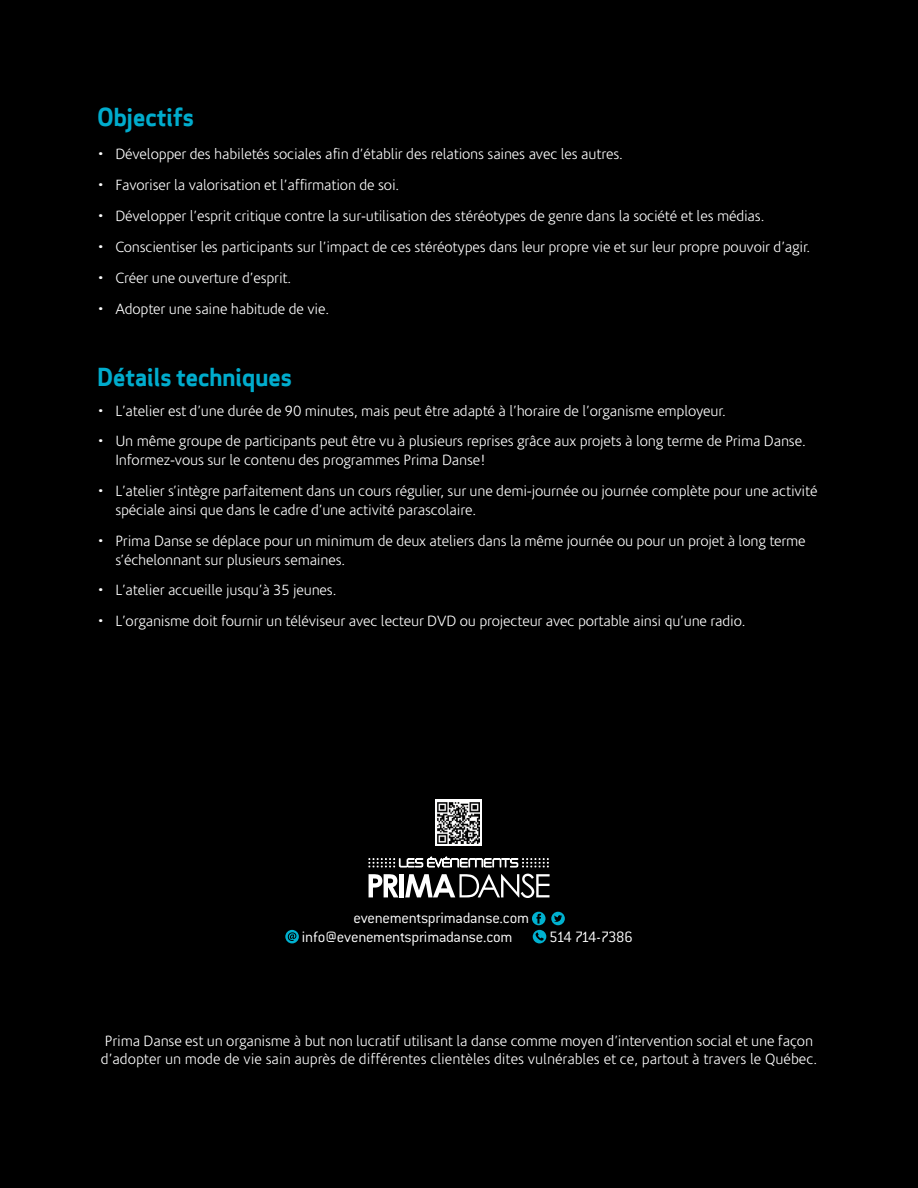
<style>
.page{position:relative;width:918px;height:1188px;background:#000}
.page>*{position:absolute;margin:0;border:0;box-sizing:border-box;transform-origin:0 0}
.t1{font:24.3px "Apex Sans Bold ST";letter-spacing:-.025em;color:#00accd}
.t2{font:300 16.5px/18.1px "Conduit ITC";letter-spacing:-.02em;color:#fff}
.t3{font:300 16.5px "Conduit ITC";letter-spacing:-.065em;color:#fff}
.t4{font:300 15px/19.5px "Corisande";letter-spacing:-.01em;color:#fff}
</style>
<div class="page">
<svg style="left:369px;top:874px;width:29px;height:23px"></svg>
<hr style="left:400px;top:874px;width:4px;height:23px;background:#fff">
<svg style="left:405px;top:874px;width:145px;height:24px"></svg>
<svg style="left:368px;top:856px;width:181px;height:12px"></svg>
<div style="left:532px;top:912px;width:14px;height:13px;background:#00b1d0;border-radius:50%"></div>
<svg style="left:536px;top:914px;width:5px;height:10px"></svg>
<div style="left:551px;top:912px;width:14px;height:13px;background:#00b1d0;border-radius:50%"></div>
<svg style="left:554px;top:915px;width:8px;height:7px"></svg>
<svg style="left:285px;top:930px;width:14px;height:13px"></svg>
<svg style="left:288px;top:932px;width:8px;height:9px"></svg>
<svg style="left:533px;top:930px;width:13px;height:13px"></svg>
<svg style="left:536px;top:932px;width:8px;height:9px"></svg>
<div style="left:436px;top:800px;width:46px;height:46px;background:linear-gradient(to right,#fff,#fff)"></div>
<img style="left:438px;top:802px;width:42px;height:42px">
<h1 class="t1" style="left:97px;top:102px;width:99px">Objectifs</h1>
<p class="t4" style="left:97px;top:145px;width:527px">• Développer des habiletés sociales afin d’établir des relations saines avec les autres.</p>
<p class="t4" style="left:97px;top:176px;width:304px">• Favoriser la valorisation et l’affirmation de soi.</p>
<p class="t4" style="left:97px;top:207px;width:669px">• Développer l’esprit critique contre la sur-utilisation des stéréotypes de genre dans la société et les médias.</p>
<p class="t4" style="left:97px;top:237px;width:715px">• Conscientiser les participants sur l’impact de ces stéréotypes dans leur propre vie et sur leur propre pouvoir d’agir.</p>
<p class="t4" style="left:97px;top:268px;width:195px">• Créer une ouverture d’esprit.</p>
<p class="t4" style="left:97px;top:299px;width:233px">• Adopter une saine habitude de vie.</p>
<h1 class="t1" style="left:97px;top:361px;width:197px">Détails techniques</h1>
<p class="t4" style="left:97px;top:401px;width:630px">• L’atelier est d’une durée de 90 minutes, mais peut être adapté à l’horaire de l’organisme employeur.</p>
<p class="t4" style="left:115px;top:432px;width:692px;text-indent:-18px">• Un même groupe de participants peut être vu à plusieurs reprises grâce aux projets à long terme de Prima Danse.<br>Informez-vous sur le contenu des programmes Prima Danse!</p>
<p class="t4" style="left:115px;top:481px;width:704px;text-indent:-18px">• L’atelier s’intègre parfaitement dans un cours régulier, sur une demi-journée ou journée complète pour une activité spéciale ainsi que dans le cadre d’une activité parascolaire.</p>
<p class="t4" style="left:115px;top:531px;width:692px;text-indent:-18px">• Prima Danse se déplace pour un minimum de deux ateliers dans la même journée ou pour un projet à long terme s’échelonnant sur plusieurs semaines.</p>
<p class="t4" style="left:97px;top:581px;width:241px">• L’atelier accueille jusqu’à 35 jeunes.</p>
<p class="t4" style="left:97px;top:611px;width:650px">• L’organisme doit fournir un téléviseur avec lecteur DVD ou projecteur avec portable ainsi qu’une radio.</p>
<p class="t2" style="left:302px;top:909px;width:229px;text-indent:52px">evenementsprimadanse.com info@evenementsprimadanse.com</p>
<p class="t3" style="left:549px;top:927px;width:85px">514 714-7386</p>
<p class="t4" style="left:101px;top:1033px;width:718px;line-height:18px">Prima Danse est un organisme à but non lucratif utilisant la danse comme moyen d’intervention social et une façon d’adopter un mode de vie sain auprès de différentes clientèles dites vulnérables et ce, partout à travers le Québec.</p>
</div>
